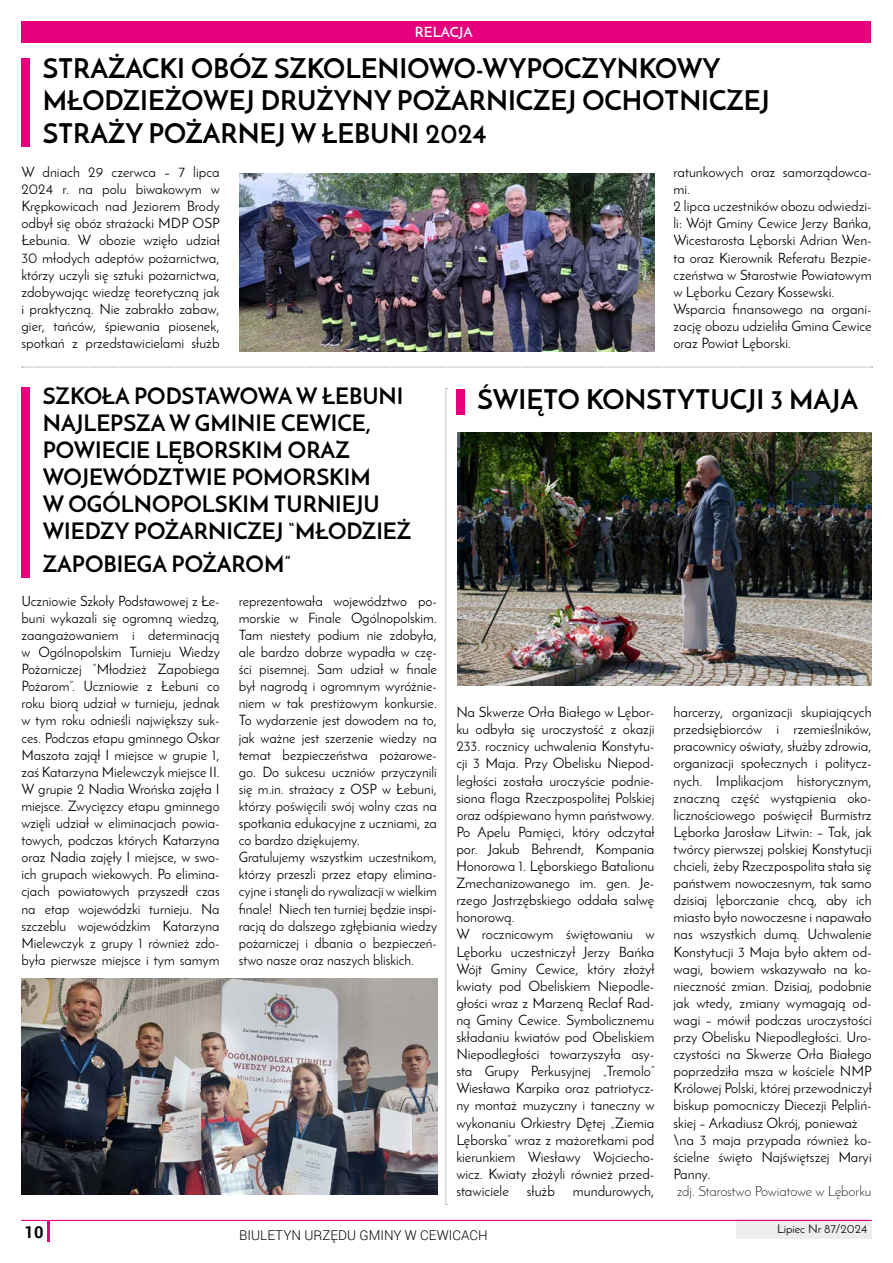
<style>
.page{position:relative;width:893px;height:1263px;background:#fff}
.page>*{position:absolute;margin:0;border:0;box-sizing:border-box;transform-origin:0 0}
.t1{font:700 27px/32.4px "Josefin Sans";color:#000}
.t2{font:700 22.5px/27px "Josefin Sans";color:#000}
.t3{font:700 16.5px "Roboto";color:#000}
.t4{font:14.25px/17.1px "Josefin Sans";color:#000}
.t5{font:300 14.25px "Josefin Sans";color:#000}
.t6{font:600 14.25px "Josefin Sans";color:#fff}
.t7{font:300 13.5px "Roboto";color:#000}
.t8{font:12px "Josefin Sans";color:#000}
</style>
<div class="page">
<div style="left:736px;top:1220px;width:136px;height:19px;background:#ededed"></div>
<hr style="left:21px;top:1220px;width:851px;height:1px;background:#e6007d">
<hr style="left:47px;top:1220px;width:3px;height:22px;background:#e6007d">
<div style="left:21px;top:21px;width:850px;height:22px;background:#e6007d"></div>
<div style="left:21px;top:58px;width:9px;height:89px;background:#e6007d"></div>
<div style="left:21px;top:387px;width:9px;height:191px;background:#e6007d"></div>
<div style="left:456px;top:389px;width:9px;height:25px;background:#e6007d"></div>
<img style="left:239px;top:173px;width:415px;height:178px">
<img style="left:22px;top:978px;width:415px;height:217px">
<svg style="left:22px;top:367px;width:851px;height:1px"></svg>
<img style="left:457px;top:432px;width:415px;height:253px">
<svg style="left:445px;top:388px;width:2px;height:817px"></svg>
<p class="t6" style="left:415px;top:23px;width:59px">RELACJA</p>
<h1 class="t1" style="left:43px;top:52px;width:728px">STRAŻACKI OBÓZ SZKOLENIOWO-WYPOCZYNKOWY<br>MŁODZIEŻOWEJ DRUŻYNY POŻARNICZEJ OCHOTNICZEJ<br>STRAŻY POŻARNEJ W ŁEBUNI 2024</h1>
<p class="t4" style="left:21px;top:163px;width:200px;text-align:justify">W dniach 29 czerwca – 7 lipca 2024 r. na polu biwakowym w Krępkowicach nad Jeziorem Brody odbył się obóz strażacki MDP OSP Łebunia. W obozie wzięło udział 30 młodych adeptów pożarnictwa, którzy uczyli się sztuki pożarnictwa, zdobywając wiedzę teoretyczną jak i praktyczną. Nie zabrakło zabaw, gier, tańców, śpiewania piosenek, spotkań z przedstawicielami służb</p>
<p class="t4" style="left:673px;top:163px;width:200px">ratunkowych oraz samorządowca&shy;mi.<br>2 lipca uczestników obozu odwiedzi&shy;li: Wójt Gminy Cewice Jerzy Bańka,<br>Wicestarosta Lęborski Adrian Wen&shy;ta oraz Kierownik Referatu Bezpie&shy;czeństwa w Starostwie Powiatowym w Lęborku Cezary Kossewski.<br>Wsparcia finansowego na organi&shy;zację obozu udzieliła Gmina Cewice oraz Powiat Lęborski.</p>
<h2 class="t2" style="left:43px;top:383px;width:370px">SZKOŁA PODSTAWOWA W ŁEBUNI<br>NAJLEPSZA W GMINIE CEWICE,<br>POWIECIE LĘBORSKIM ORAZ<br>WOJEWÓDZTWIE POMORSKIM<br>W OGÓLNOPOLSKIM TURNIEJU<br>WIEDZY POŻARNICZEJ “MŁODZIEŻ</h2>
<h2 class="t2" style="left:43px;top:550px;width:250px">ZAPOBIEGA POŻAROM”</h2>
<p class="t4" style="left:22px;top:592px;width:200px;text-align:justify">Uczniowie Szkoły Podstawowej z Łe&shy;buni wykazali się ogromną wiedzą, zaangażowaniem i determinacją w Ogólnopolskim Turnieju Wiedzy Pożarniczej “Młodzież Zapobiega Pożarom”. Uczniowie z Łebuni co roku biorą udział w turnieju, jednak w tym roku odnieśli największy suk&shy;ces. Podczas etapu gminnego Oskar Maszota zajął I miejsce w grupie 1, zaś Katarzyna Mielewczyk miejsce II.<br>W grupie 2 Nadia Wrońska zajęła I miejsce. Zwycięzcy etapu gminnego wzięli udział w eliminacjach powia&shy;towych, podczas których Katarzyna oraz Nadia zajęły I miejsce, w swo&shy;ich grupach wiekowych. Po elimina&shy;cjach powiatowych przyszedł czas na etap wojewódzki turnieju. Na szczeblu wojewódzkim Katarzyna Mielewczyk z grupy 1 również zdo&shy;była pierwsze miejsce i tym samym</p>
<p class="t4" style="left:239px;top:592px;width:200px">reprezentowała województwo po&shy;morskie w Finale Ogólnopolskim.<br>Tam niestety podium nie zdobyła, ale bardzo dobrze wypadła w czę&shy;ści pisemnej. Sam udział w finale był nagrodą i ogromnym wyróżnie&shy;niem w tak prestiżowym konkursie.<br>To wydarzenie jest dowodem na to, jak ważne jest szerzenie wiedzy na temat bezpieczeństwa pożarowe&shy;go. Do sukcesu uczniów przyczynili się m.in. strażacy z OSP w Łebuni, którzy poświęcili swój wolny czas na spotkania edukacyjne z uczniami, za co bardzo dziękujemy.<br>Gratulujemy wszystkim uczestnikom, którzy przeszli przez etapy elimina&shy;cyjne i stanęli do rywalizacji w wielkim finale! Niech ten turniej będzie inspi&shy;racją do dalszego zgłębiania wiedzy pożarniczej i dbania o bezpieczeń&shy;stwo nasze oraz naszych bliskich.</p>
<h1 class="t1" style="left:478px;top:383px;width:382px">ŚWIĘTO KONSTYTUCJI 3 MAJA</h1>
<p class="t4" style="left:456px;top:703px;width:200px">Na Skwerze Orła Białego w Lębor&shy;ku odbyła się uroczystość z okazji<br>233. rocznicy uchwalenia Konstytu&shy;cji 3 Maja. Przy Obelisku Niepod&shy;ległości została uroczyście podnie&shy;siona flaga Rzeczpospolitej Polskiej oraz odśpiewano hymn państwowy.<br>Po Apelu Pamięci, który odczytał por. Jakub Behrendt, Kompania<br>Honorowa 1. Lęborskiego Batalionu<br>Zmechanizowanego im. gen. Je&shy;rzego Jastrzębskiego oddała salwę honorową.<br>W rocznicowym świętowaniu w<br>Lęborku uczestniczył Jerzy Bańka<br>Wójt Gminy Cewice, który złożył kwiaty pod Obeliskiem Niepodle&shy;głości wraz z Marzeną Reclaf Rad&shy;ną Gminy Cewice. Symbolicznemu składaniu kwiatów pod Obeliskiem<br>Niepodległości towarzyszyła asy&shy;sta Grupy Perkusyjnej „Tremolo”<br>Wiesława Karpika oraz patriotycz&shy;ny montaż muzyczny i taneczny w wykonaniu Orkiestry Dętej „Ziemia<br>Lęborska” wraz z mażoretkami pod kierunkiem Wiesławy Wojciecho&shy;wicz. Kwiaty złożyli również przed&shy;stawiciele</p>
<p class="t4" style="left:674px;top:703px;width:200px">harcerzy, organizacji skupiających przedsiębiorców i rzemieślników, pracownicy oświaty, służby zdrowia, organizacji społecznych i politycz&shy;nych. Implikacjom historycznym, znaczną część wystąpienia oko&shy;licznościowego poświęcił Burmistrz Lęborka Jarosław Litwin: – Tak, jak twórcy pierwszej polskiej Konstytucji chcieli, żeby Rzeczpospolita stała się państwem nowoczesnym, tak samo dzisiaj lęborczanie chcą, aby ich miasto było nowoczesne i napawało nas wszystkich dumą. Uchwalenie Konstytucji 3 Maja było aktem od&shy;wagi, bowiem wskazywało na ko&shy;nieczność zmian. Dzisiaj, podobnie jak wtedy, zmiany wymagają od&shy;wagi – mówił podczas uroczystości przy Obelisku Niepodległości. Uro&shy;czystości na Skwerze Orła Białego poprzedziła msza w kościele NMP Królowej Polski, której przewodniczył biskup pomocniczy Diecezji Pelpliń&shy;skiej – Arkadiusz Okrój, ponieważ \na 3 maja przypada również ko&shy;ścielne święto Najświętszej Maryi Panny.</p>
<p class="t5" style="left:677px;top:1182px;width:196px">zdj. Starostwo Powiatowe w Lęborku</p>
<p class="t4" style="left:527px;top:1182px;width:30px">służb</p>
<p class="t4" style="left:573px;top:1182px;width:83px">mundurowych,</p>
<p class="t3" style="left:25px;top:1220px;width:20px">10</p>
<p class="t7" style="left:239px;top:1226px;width:250px">BIULETYN URZĘDU GMINY W CEWICACH</p>
<p class="t8" style="left:777px;top:1222px;width:92px">Lipiec Nr 87/2024</p>
</div>
